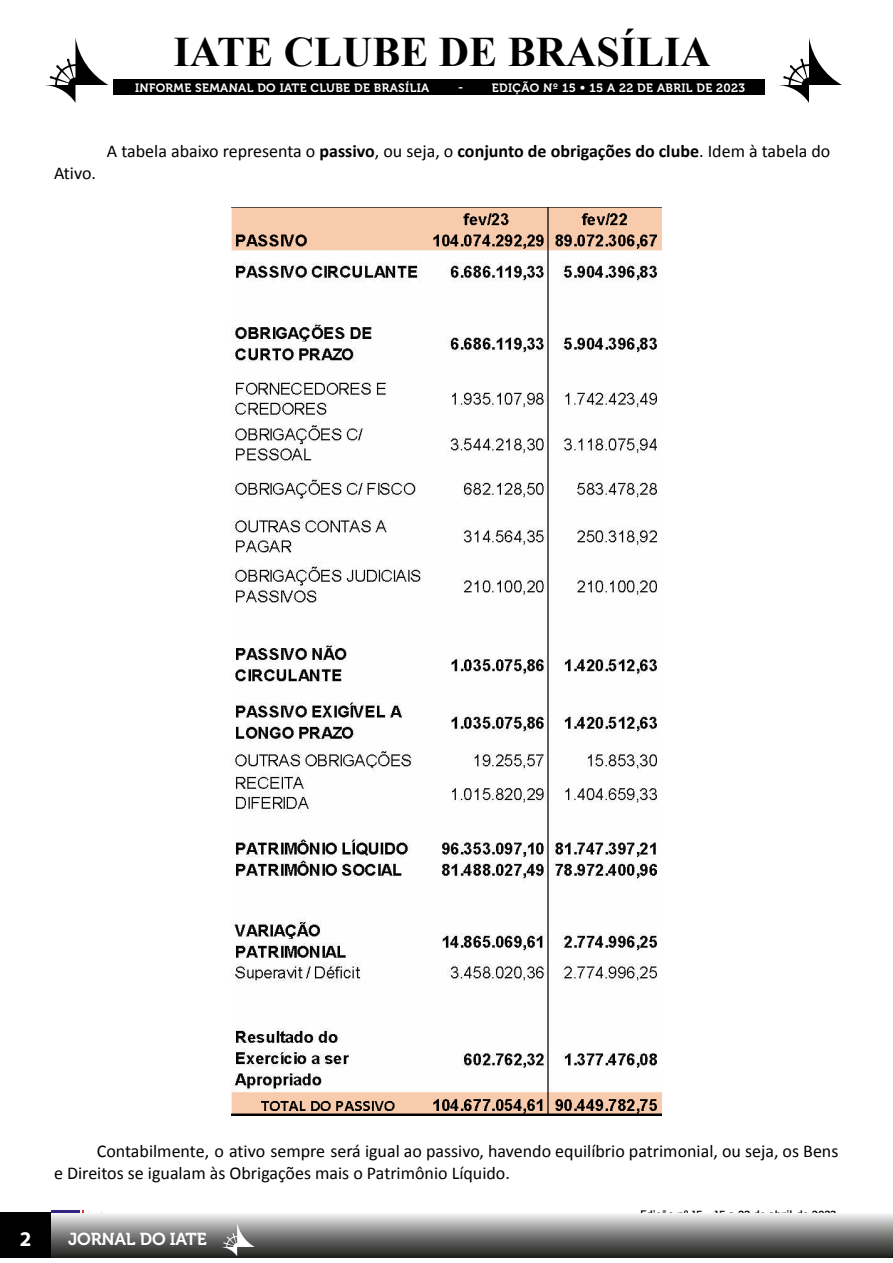
<style>
.page{position:relative;width:893px;height:1263px;background:#fff}
.page>*{position:absolute;margin:0;border:0;box-sizing:border-box;transform-origin:0 0}
.t1{font:700 42px "Times New Roman";color:#000}
.t2{font:700 21px "Myriad Pro";color:#fff}
.t3{font:18px/22px "Calibri";color:#000}
.t4{font:17.25px "Museo 700";letter-spacing:-.01em;color:#fff}
.t5{font:12px "Museo 700";letter-spacing:.03em;color:#fff}
.t6{font:12px "Ronnia";color:#000}
.s1{font-weight:700}
</style>
<div class="page">
<div style="left:51px;top:1210px;width:28px;height:25px;background:#302682"></div>
<svg style="left:778px;top:38px;width:64px;height:65px"></svg>
<svg style="left:45px;top:38px;width:63px;height:65px"></svg>
<div style="left:113px;top:80px;width:652px;height:15px;background:#000"></div>
<div style="left:0;top:1213px;width:893px;height:45px;background:linear-gradient(to bottom,#eaebea,#151513)"></div>
<svg style="left:83px;top:1210px;width:187px;height:46px"></svg>
<div style="left:0;top:1213px;width:51px;height:45px;background:#000"></div>
<img style="left:231px;top:208px;width:431px;height:907px">
<h1 class="t1" style="left:174px;top:23px;width:539px">IATE CLUBE DE BRASÍLIA</h1>
<p class="t5" style="left:135px;top:81px;width:296px">INFORME SEMANAL DO IATE CLUBE DE BRASÍLIA</p>
<p class="t5" style="left:458px;top:81px;width:289px">- EDIÇÃO Nº 15 • 15 A 22 DE ABRIL DE 2023</p>
<p class="t3" style="left:54px;top:162px;width:44px">Ativo.</p>
<p class="t3" style="left:107px;top:140px;width:725px">A tabela abaixo representa o <span class="s1">passivo</span>, ou seja, o <span class="s1">conjunto de obrigações do clube</span>. Idem à tabela do</p>
<p class="t3" style="left:54px;top:1140px;width:786px;text-indent:43px">Contabilmente, o ativo sempre será igual ao passivo, havendo equilíbrio patrimonial, ou seja, os Bens e Direitos se igualam às Obrigações mais o Patrimônio Líquido.</p>
<p class="t2" style="left:20px;top:1225px;width:13px">2</p>
<p class="t4" style="left:68px;top:1229px;width:140px">JORNAL DO IATE</p>
<p class="t6" style="left:640px;top:1207px;width:198px">Edição nº 15 • 15 a 22 de abril de 2023</p>
</div>
